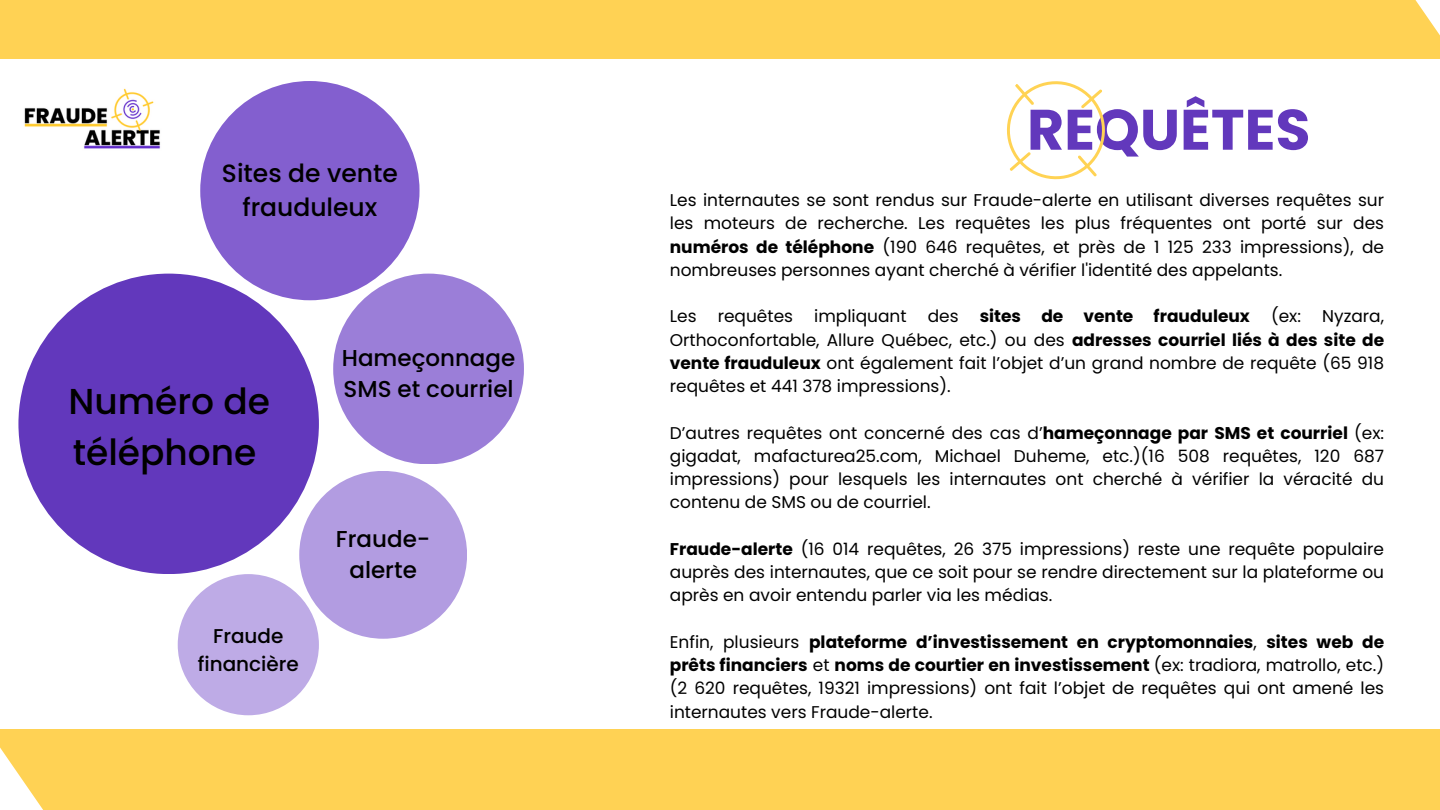
<style>
.page{position:relative;width:1440px;height:810px;background:#fff}
.page>*{position:absolute;margin:0;border:0;box-sizing:border-box;transform-origin:0 0}
.t1{font:700 57px "Poppins";color:#6238bc}
.t2{font:500 36px/50.2px "Poppins";color:#000}
.t3{font:500 25px/34.5px "Poppins";color:#000;text-align:center}
.t4{font:500 23px/31.5px "Poppins";color:#000}
.t5{font:500 20px/27.8px "Poppins";color:#000;text-align:center}
.t6{font:17px/23.2px "Poppins";color:#000;text-align:justify}
.s1{font-weight:700}
</style>
<div class="page">
<div style="left:0;top:729px;width:1440px;height:81px;background:#ffd254"></div>
<div style="left:0;top:0;width:1440px;height:59px;background:#ffd254"></div>
<img style="left:24px;top:88px;width:136px;height:61px">
<svg style="left:1006px;top:81px;width:99px;height:99px"></svg>
<div style="left:18px;top:274px;width:301px;height:300px;background:#6238bc;border-radius:50%"></div>
<div style="left:200px;top:81px;width:220px;height:219px;background:#835fcf;border-radius:50%"></div>
<div style="left:333px;top:274px;width:191px;height:190px;background:#9b7ed8;border-radius:50%"></div>
<div style="left:299px;top:471px;width:168px;height:168px;background:#b29ce1;border-radius:50%"></div>
<div style="left:178px;top:574px;width:141px;height:141px;background:#beabe6;border-radius:50%"></div>
<p class="t3" style="left:222px;top:156px;width:177px">Sites de vente frauduleux</p>
<p class="t2" style="left:68px;top:377px;width:203px">Numéro de téléphone</p>
<h3 class="t5" style="left:198px;top:622px;width:103px">Fraude financière</h3>
<p class="t4" style="left:342px;top:342px;width:175px">Hameçonnage<br>SMS et courriel</p>
<h2 class="t4" style="left:336px;top:523px;width:96px;text-align:center">Fraude&shy;alerte</h2>
<p class="t1" style="left:1027px;top:90px;width:285px">REQUÊTES</p>
<p class="t6" style="left:670px;top:189px;width:716px">Les internautes se sont rendus sur Fraude-alerte en utilisant diverses requêtes sur les moteurs de recherche. Les requêtes les plus fréquentes ont porté sur des <span class="s1">numéros de téléphone</span> (190 646 requêtes, et près de 1 125 233 impressions), de nombreuses personnes ayant cherché à vérifier l'identité des appelants.</p>
<h3 class="t6" style="left:670px;top:305px;width:716px">Les requêtes impliquant des <span class="s1">sites de vente frauduleux</span> (ex: Nyzara, Orthoconfortable, Allure Québec, etc.) ou des <span class="s1">adresses courriel liés à des site de vente frauduleux</span> ont également fait l’objet d’un grand nombre de requête (65 918 requêtes et 441 378 impressions).</h3>
<h1 class="t6" style="left:670px;top:421px;width:716px">D’autres requêtes ont concerné des cas d’<span class="s1">hameçonnage par SMS et courriel</span> (ex: gigadat, mafacturea25.com, Michael Duheme, etc.)(16 508 requêtes, 120 687 impressions) pour lesquels les internautes ont cherché à vérifier la véracité du contenu de SMS ou de courriel.</h1>
<p class="t6" style="left:670px;top:537px;width:716px"><span class="s1">Fraude-alerte</span> (16 014 requêtes, 26 375 impressions) reste une requête populaire auprès des internautes, que ce soit pour se rendre directement sur la plateforme ou après en avoir entendu parler via les médias.</p>
<p class="t6" style="left:670px;top:630px;width:716px">Enfin, plusieurs <span class="s1">plateforme d’investissement en cryptomonnaies</span>, <span class="s1">sites web de prêts financiers</span> et <span class="s1">noms de courtier en investissement</span> (ex: tradiora, matrollo, etc.) (2 620 requêtes, 19321 impressions) ont fait l’objet de requêtes qui ont amené les internautes vers Fraude-alerte.</p>
</div>
